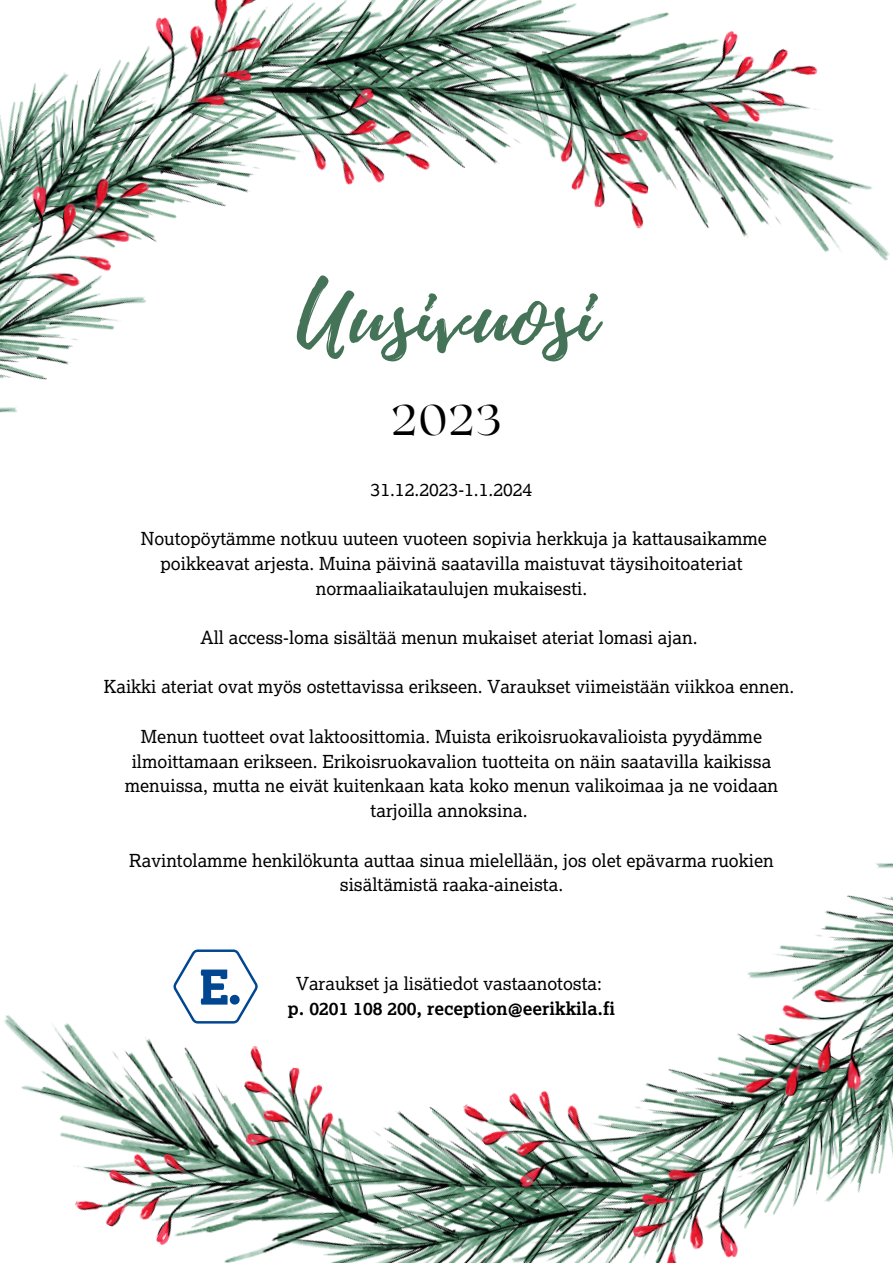
<style>
.page{position:relative;width:893px;height:1264px;background:#fff}
.page>*{position:absolute;margin:0;border:0;box-sizing:border-box;transform-origin:0 0}
.t1{font:93.6px "Playlist Script";color:#447358}
.t2{font:300 42.75px "Roxborough CF";color:#000}
.t3{font:18px/24.8px "Lexia";color:#000;text-align:center}
.t4{font:700 18px "Lexia";color:#000}
</style>
<div class="page">
<img style="left:663px;top:135px;width:227px;height:126px">
<img style="left:149px;top:182px;width:82px;height:60px">
<img style="left:33px;top:321px;width:82px;height:59px">
<img style="left:0;top:321px;width:33px;height:57px">
<img style="left:108px;top:169px;width:81px;height:59px">
<img style="left:0;top:327px;width:20px;height:86px">
<img style="left:0;top:72px;width:108px;height:104px">
<img style="left:616px;top:55px;width:33px;height:174px">
<img style="left:618px;top:12px;width:201px;height:162px">
<img style="left:75px;top:0;width:223px;height:169px">
<img style="left:0;top:176px;width:149px;height:145px">
<img style="left:298px;top:0;width:318px;height:208px">
<img style="left:4px;top:1015px;width:232px;height:125px">
<img style="left:779px;top:895px;width:81px;height:58px">
<img style="left:860px;top:897px;width:32px;height:56px">
<img style="left:703px;top:1056px;width:81px;height:48px">
<img style="left:873px;top:863px;width:19px;height:84px">
<img style="left:784px;top:1098px;width:108px;height:104px">
<img style="left:231px;top:1045px;width:45px;height:176px">
<img style="left:73px;top:1099px;width:202px;height:163px">
<img style="left:594px;top:1104px;width:223px;height:158px">
<img style="left:743px;top:953px;width:149px;height:145px">
<img style="left:276px;top:1067px;width:318px;height:195px">
<svg style="left:173px;top:949px;width:85px;height:74px"></svg>
<p class="t1" style="left:297px;top:249px;width:300px">Uusivuosi</p>
<p class="t2" style="left:391px;top:392px;width:111px">2023</p>
<p class="t3" style="left:370px;top:477px;width:163px">31.12.2023-1.1.2024</p>
<p class="t3" style="left:141px;top:526px;width:627px">Noutopöytämme notkuu uuteen vuoteen sopivia herkkuja ja kattausaikamme poikkeavat arjesta. Muina päivinä saatavilla maistuvat täysihoitoateriat normaaliaikataulujen mukaisesti.</p>
<p class="t3" style="left:200px;top:625px;width:498px">All access-loma sisältää menun mukaiset ateriat lomasi ajan.</p>
<p class="t3" style="left:104px;top:674px;width:692px">Kaikki ateriat ovat myös ostettavissa erikseen. Varaukset viimeistään viikkoa ennen.</p>
<p class="t3" style="left:125px;top:724px;width:655px">Menun tuotteet ovat laktoosittomia. Muista erikoisruokavalioista pyydämme ilmoittamaan erikseen. Erikoisruokavalion tuotteita on näin saatavilla kaikissa menuissa, mutta ne eivät kuitenkaan kata koko menun valikoimaa ja ne voidaan tarjoilla annoksina.</p>
<p class="t3" style="left:129px;top:848px;width:646px">Ravintolamme henkilökunta auttaa sinua mielellään, jos olet epävarma ruokien sisältämistä raaka-aineista.</p>
<p class="t3" style="left:296px;top:971px;width:307px">Varaukset ja lisätiedot vastaanotosta:</p>
<p class="t4" style="left:288px;top:998px;width:328px">p. 0201 108 200, reception@eerikkila.fi</p>
</div>
